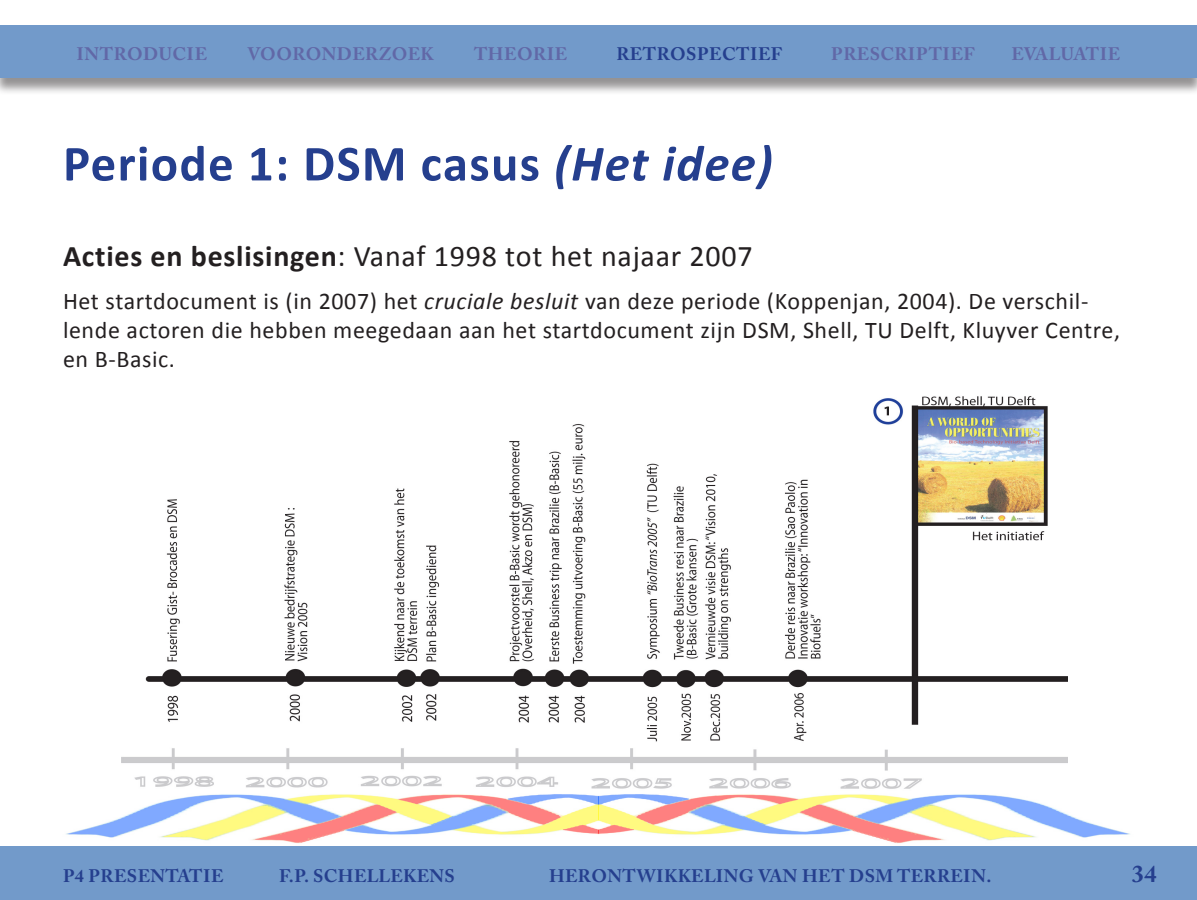
<style>
.page{position:relative;width:1197px;height:900px;background:#fff}
.page>*{position:absolute;margin:0;border:0;box-sizing:border-box;transform-origin:0 0}
.t1{font:700 51px "Calibri";letter-spacing:.025em;color:#253f8e}
.t2{font:30px "Calibri";letter-spacing:.025em;color:#231f20}
.t3{font:24px/28.8px "Calibri";letter-spacing:.025em;color:#231f20}
.t4{font:700 24px "Adobe Caslon Pro";color:#253f8e}
.t5{font:700 18px "Adobe Caslon Pro";letter-spacing:.025em;color:#253f8e}
.t6{font:700 18px "Adobe Caslon Pro";letter-spacing:.025em;color:#6168a7}
.t7{font:700 18px "Adobe Caslon Pro";letter-spacing:.005em;color:#6168a7}
.s1{font-style:italic}
.s2{font-weight:700}
</style>
<div class="page">
<div style="left:0;top:26px;width:1197px;height:69px;background:#231f20;opacity:.6"></div>
<div style="left:0;top:26px;width:1197px;height:52px;background:#729aca"></div>
<img style="left:66px;top:794px;width:1064px;height:49px">
<div style="left:0;top:846px;width:1197px;height:54px;background:#729aca"></div>
<img style="left:121px;top:396px;width:947px;height:393px">
<p class="t6" style="left:77px;top:43px;width:132px">INTRODUCIE</p>
<p class="t6" style="left:248px;top:43px;width:188px">VOORONDERZOEK</p>
<p class="t6" style="left:474px;top:43px;width:95px">THEORIE</p>
<p class="t5" style="left:616px;top:43px;width:167px">RETROSPECTIEF</p>
<p class="t6" style="left:831px;top:43px;width:145px">PRESCRIPTIEF</p>
<p class="t7" style="left:1012px;top:43px;width:110px">EVALUATIE</p>
<p class="t1" style="left:63px;top:131px;width:711px">Periode 1: DSM casus <span class="s1">(Het idee)</span></p>
<p class="t2" style="left:63px;top:237px;width:691px"><span class="s2">Acties en beslisingen</span>: Vanaf 1998 tot het najaar 2007</p>
<p class="t3" style="left:63px;top:287px;width:1059px">Het startdocument is (in 2007) het <span class="s1">cruciale besluit</span> van deze periode (Koppenjan, 2004). De verschil&shy;lende actoren die hebben meegedaan aan het startdocument zijn DSM, Shell, TU Delft, Kluyver Centre, en B-Basic.</p>
<p class="t5" style="left:63px;top:865px;width:162px">P4 PRESENTATIE</p>
<p class="t5" style="left:279px;top:865px;width:177px">F.P. SCHELLEKENS</p>
<p class="t5" style="left:549px;top:865px;width:444px">HERONTWIKKELING VAN HET DSM TERREIN.</p>
<p class="t4" style="left:1132px;top:859px;width:26px">34</p>
</div>
